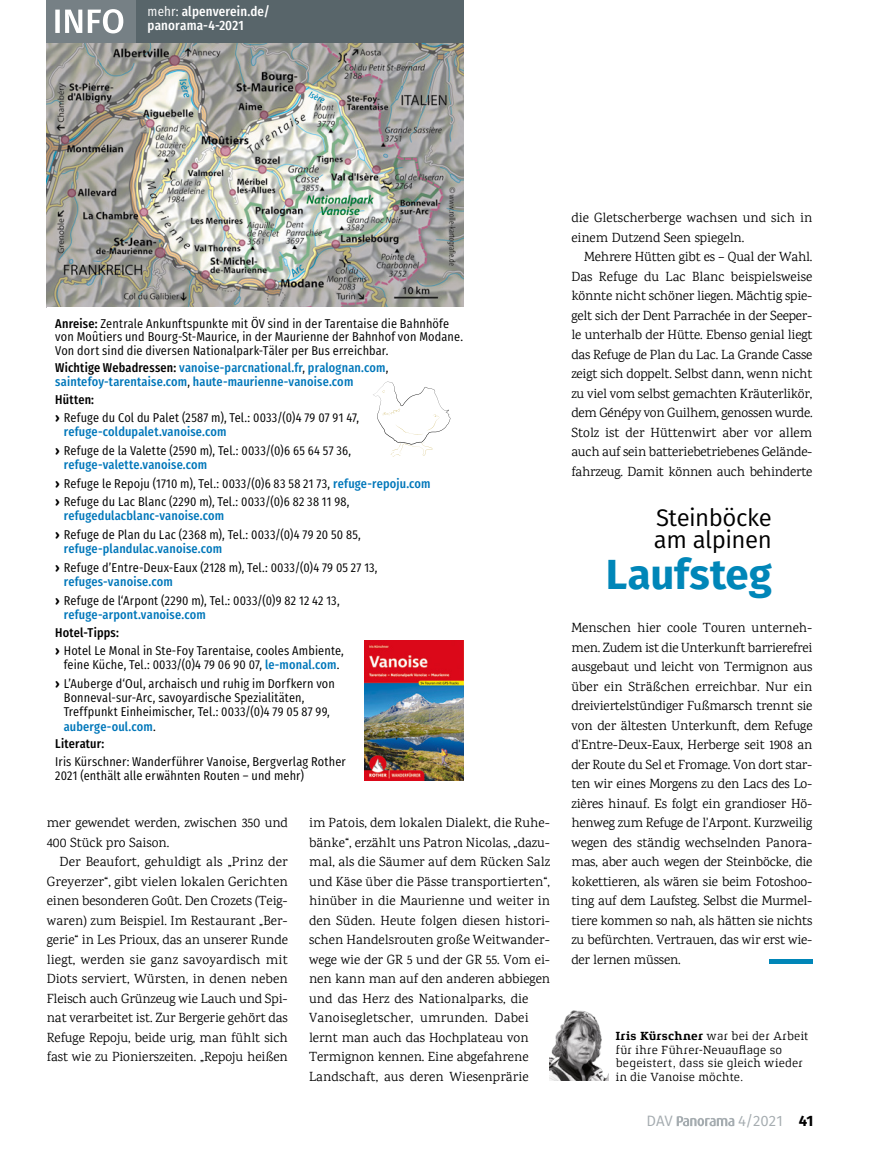
<style>
.page{position:relative;width:872px;height:1149px;background:#fff}
.page>*{position:absolute;margin:0;border:0;box-sizing:border-box;transform-origin:0 0}
.t1{font:700 42px "Fira Sans";letter-spacing:-.005em;color:#0086b8}
.t2{font:24px/22.5px "Fira Sans";letter-spacing:-.025em;color:#000}
.t3{font:15px "Fira Sans";color:#a5acb0}
.t4{font:13.5px/19.5px "Karma";letter-spacing:.005em;color:#000}
.t5{font:500 13.5px/13.5px "Fira Sans Condensed";letter-spacing:.01em;color:#fff}
.t6{font:12.75px/18.5px "Fira Sans Condensed";letter-spacing:.01em;color:#000}
.t7{font:500 12.75px/13.5px "Fira Sans Condensed";letter-spacing:.015em;color:#0077ba}
.t8{font:500 12.75px "Fira Sans Condensed";letter-spacing:.015em;color:#000}
.t9{font:12px/13.5px "Xenois Slab Pro";letter-spacing:.015em;color:#000}
.s1{font-weight:400}
.s2{font-weight:500}
.s3{color:#000}
.s4{font-weight:400;color:#000}
.s5{font-family:"Fira Sans";font-weight:700}
.s6{font-weight:500;color:#0077ba}
.s7{font-weight:700}
.s8{font-weight:700;color:#000}
</style>
<div class="page">
<svg style="left:676px;top:1116px;width:58px;height:9px"></svg>
<img style="left:47px;top:43px;width:416px;height:264px">
<div style="left:136px;top:0;width:327px;height:43px;background:#58656a"></div>
<div style="left:47px;top:0;width:89px;height:43px;background:#768085"></div>
<svg style="left:55px;top:9px;width:68px;height:24px"></svg>
<hr style="left:769px;top:959px;width:43px;height:4px;background:#0086b8">
<img style="left:550px;top:1010px;width:59px;height:70px">
<svg style="left:373px;top:381px;width:77px;height:75px"></svg>
<img style="left:365px;top:640px;width:98px;height:140px">
<p class="t5" style="left:148px;top:3px;width:124px"><span class="s1">mehr:</span> alpenverein.de/ panorama-4-2021</p>
<p class="t6" style="left:55px;top:315px;width:409px;line-height:13.5px"><span class="s2">Anreise:</span> Zentrale Ankunftspunkte mit ÖV sind in der Tarentaise die Bahnhöfe von Moûtiers und Bourg-St-Maurice, in der Maurienne der Bahnhof von Modane.<br>Von dort sind die diversen Nationalpark-Täler per Bus erreichbar.</p>
<p class="t7" style="left:55px;top:359px;width:335px"><span class="s3">Wichtige Webadressen:</span> vanoise-parcnational.fr<span class="s4">,</span> pralognan.com<span class="s4">, </span>saintefoy-tarentaise.com<span class="s4">,</span> haute-maurienne-vanoise.com</p>
<p class="t6" style="left:55px;top:388px;width:305px"><span class="s2">Hütten:<br></span><span class="s5">›</span> Refuge du Col du Palet (2587 m), Tel.: 0033/(0)4 79 07 91 47,</p>
<p class="t6" style="left:55px;top:421px;width:297px;text-indent:9px"><span class="s6">refuge-coldupalet.vanoise.com<br></span><span class="s5">›</span> Refuge de la Valette (2590 m), Tel.: 0033/(0)6 65 64 57 36,</p>
<p class="t6" style="left:55px;top:454px;width:377px;text-indent:9px"><span class="s6">refuge-valette.vanoise.com<br></span><span class="s5">›</span> Refuge le Repoju (1710 m), Tel.: 0033/(0)6 83 58 21 73, <span class="s6">refuge-repoju.com </span><span class="s5">›</span> Refuge du Lac Blanc (2290 m), Tel.: 0033/(0)6 82 38 11 98,</p>
<p class="t6" style="left:55px;top:505px;width:307px;text-indent:9px"><span class="s6">refugedulacblanc-vanoise.com<br></span><span class="s5">›</span> Refuge de Plan du Lac (2368 m), Tel.: 0033/(0)4 79 20 50 85,</p>
<p class="t6" style="left:55px;top:538px;width:324px;text-indent:9px"><span class="s6">refuge-plandulac.vanoise.com<br></span><span class="s5">›</span> Refuge d’Entre-Deux-Eaux (2128 m), Tel.: 0033/(0)4 79 05 27 13,</p>
<p class="t6" style="left:55px;top:571px;width:286px;text-indent:9px"><span class="s6">refuges-vanoise.com<br></span><span class="s5">›</span> Refuge de l‘Arpont (2290 m), Tel.: 0033/(0)9 82 12 42 13,</p>
<p class="t7" style="left:64px;top:606px;width:143px">refuge-arpont.vanoise.com</p>
<p class="t6" style="left:55px;top:621px;width:290px"><span class="s2">Hotel-Tipps:<br></span><span class="s5">›</span> Hotel Le Monal in Ste-Foy Tarentaise, cooles Ambiente,</p>
<p class="t6" style="left:55px;top:654px;width:286px;text-indent:9px">feine Küche, Tel.: 0033/(0)4 79 06 90 07, <span class="s6">le-monal.com</span>. <span class="s5">›</span> L’Auberge d‘Oul, archaisch und ruhig im Dorfkern von</p>
<p class="t6" style="left:64px;top:689px;width:268px;line-height:14.2px">Bonneval-sur-Arc, savoyardische Spezialitäten,<br>Treffpunkt Einheimischer, Tel.: 0033/(0)4 79 05 87 99, <span class="s6">auberge-oul.com</span>.</p>
<p class="t8" style="left:55px;top:732px;width:51px">Literatur:</p>
<p class="t6" style="left:55px;top:753px;width:292px;line-height:13.5px">Iris Kürschner: Wanderführer Vanoise, Bergverlag Rother<br>2021 (enthält alle erwähnten Routen – und mehr)</p>
<p class="t4" style="left:47px;top:812px;width:242px">mer gewendet werden, zwischen 350 und<br>400 Stück pro Saison.</p>
<p class="t4" style="left:47px;top:851px;width:242px;text-align:justify;text-indent:13px">Der Beaufort, gehuldigt als „Prinz der Greyerzer“, gibt vielen lokalen Gerichten einen besonderen Goût. Den Crozets (Teig&shy;waren) zum Beispiel. Im Restaurant „Ber&shy;gerie“ in Les Prioux, das an unserer Runde liegt, werden sie ganz savoyardisch mit Diots serviert, Würsten, in denen neben Fleisch auch Grünzeug wie Lauch und Spi&shy;nat verarbeitet ist. Zur Bergerie gehört das Refuge Repoju, beide urig, man fühlt sich fast wie zu Pionierszeiten. „Repoju heißen</p>
<p class="t4" style="left:309px;top:812px;width:242px">im Patois, dem lokalen Dialekt, die Ruhe&shy;bänke“, erzählt uns Patron Nicolas, „dazu&shy;mal, als die Säumer auf dem Rücken Salz und Käse über die Pässe transportierten“, hinüber in die Maurienne und weiter in den Süden. Heute folgen diesen histori&shy;schen Handelsrouten große Weitwander&shy;wege wie der GR 5 und der GR 55. Vom ei&shy;nen kann man auf den anderen abbiegen und das Herz des Nationalparks, die Vanoisegletscher, umrunden. Dabei lernt man auch das Hochplateau von Termignon kennen. Eine abgefahrene Landschaft, aus deren Wiesenprärie</p>
<p class="t4" style="left:571px;top:208px;width:242px">die Gletscherberge wachsen und sich in einem Dutzend Seen spiegeln.</p>
<p class="t4" style="left:571px;top:247px;width:243px;text-align:justify;text-indent:13px">Mehrere Hütten gibt es – Qual der Wahl.<br>Das Refuge du Lac Blanc beispielsweise könnte nicht schöner liegen. Mächtig spie&shy;gelt sich der Dent Parrachée in der Seeper&shy;le unterhalb der Hütte. Ebenso genial liegt das Refuge de Plan du Lac. La Grande Casse zeigt sich doppelt. Selbst dann, wenn nicht zu viel vom selbst gemachten Kräuterlikör, dem Génépy von Guilhem, genossen wurde.<br>Stolz ist der Hüttenwirt aber vor allem auch auf sein batteriebetriebenes Gelände&shy;fahrzeug. Damit können auch behinderte</p>
<h2 class="t2" style="left:654px;top:505px;width:119px">Steinböcke am alpinen</h2>
<h1 class="t1" style="left:606px;top:538px;width:167px">Laufsteg</h1>
<p class="t4" style="left:571px;top:617px;width:243px;text-align:justify">Menschen hier coole Touren unterneh&shy;men. Zudem ist die Unterkunft barrierefrei ausgebaut und leicht von Termignon aus über ein Sträßchen erreichbar. Nur ein dreiviertelstündiger Fußmarsch trennt sie von der ältesten Unterkunft, dem Refuge d'Entre-Deux-Eaux, Herberge seit 1908 an der Route du Sel et Fromage. Von dort star&shy;ten wir eines Morgens zu den Lacs des Lo&shy;zières hinauf. Es folgt ein grandioser Hö&shy;henweg zum Refuge de l'Arpont. Kurzweilig wegen des ständig wechselnden Panora&shy;mas, aber auch wegen der Steinböcke, die kokettieren, als wären sie beim Fotoshoo&shy;ting auf dem Laufsteg. Selbst die Murmel&shy;tiere kommen so nah, als hätten sie nichts zu befürchten. Vertrauen, das wir erst wie&shy;der lernen müssen.</p>
<p class="t9" style="left:615px;top:1029px;width:194px"><span class="s7">Iris Kürschner</span> war bei der Arbeit für ihre Führer-Neuauflage so begeistert, dass sie gleich wieder in die Vanoise möchte.</p>
<p class="t3" style="left:646px;top:1109px;width:28px">DAV</p>
<p class="t3" style="left:738px;top:1109px;width:77px">4/2021 <span class="s8">41</span></p>
</div>
